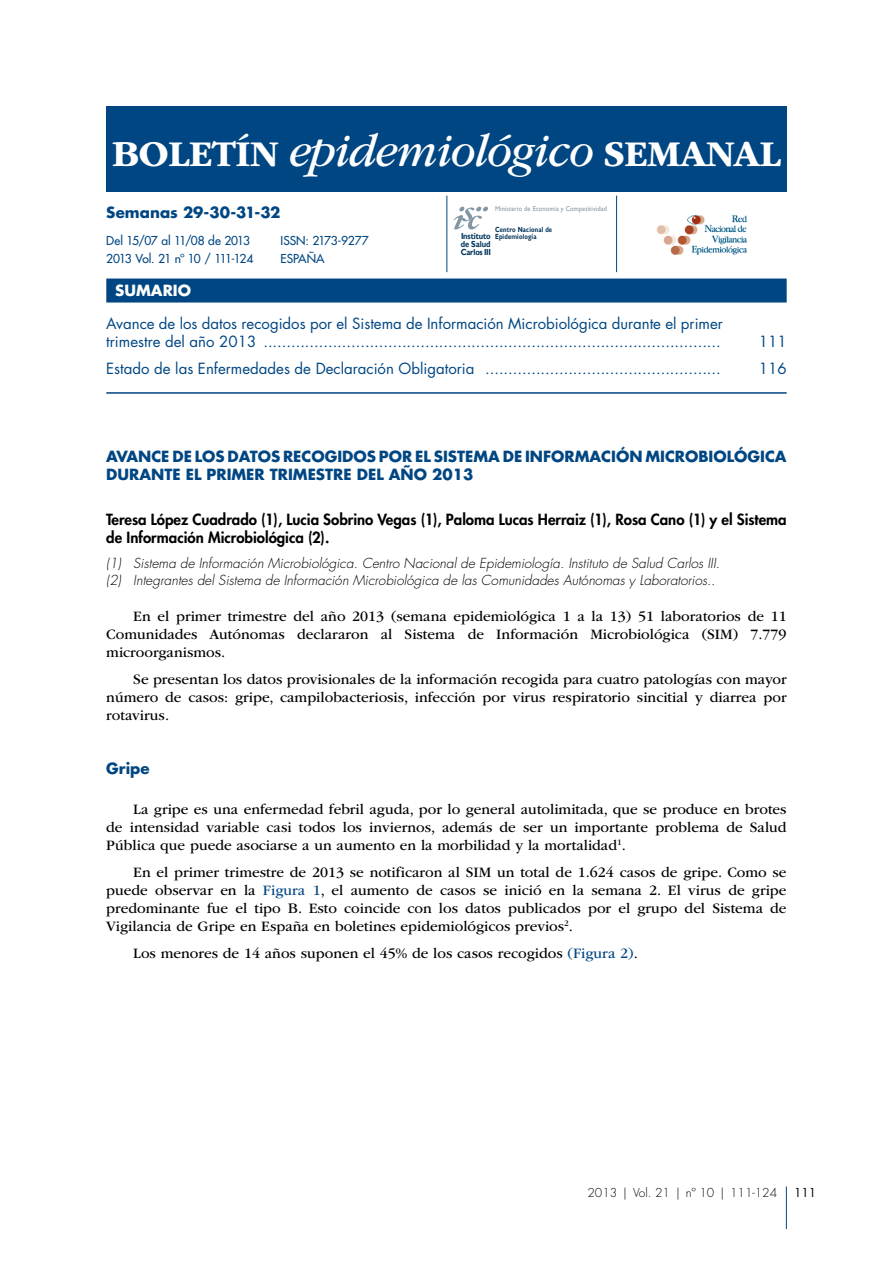
<style>
.page{position:relative;width:893px;height:1263px;background:#fff}
.page>*{position:absolute;margin:0;border:0;box-sizing:border-box;transform-origin:0 0}
.PUBLICACION-TITULO{font:700 37.8px "ITC Garamond Std";letter-spacing:-.025em;color:#fff}
.GENERAL-PARRAFO-1{font:15px/18px "ITC Garamond Std";color:#000;text-align:justify}
.SUMARIO-NIVEL-1{font:15px/18px "Futura Std";color:#004682}
.GENERAL-AUTOR-DESP{font:800 15px/18px "Futura Std";color:#000}
.GENERAL-NIVEL-1{font:700 15px/18px "Futura Std";color:#004682}
.PUBLICACION-SEMANA{font:700 15px "Futura Std";color:#004682}
.SUMARIO-TITULO{font:700 15px "Futura Std";color:#fff}
.GENERAL-NIVEL-2{font:700 15px "Futura Std";color:#004682}
.SUMARIO-NUMPAG{font:15px "Futura Std";color:#004682}
.SUMARIO-NUMPAG-DESP{font:15px "Futura Std";color:#004682}
.GENERAL-CARGO{font:italic 300 13.5px "Futura Std";color:#000}
.PUBLICACION-FECHA{font:500 12px "Futura Std";letter-spacing:-.02em;color:#004682}
.MAQUETA-FECHA-NUMERO{font:300 12px "Futura Std";color:#000}
.PUBLICACION-FECHA-2{font:500 12px "Futura Std";letter-spacing:-.065em;color:#004682}
.MAQUETA-FOLIO{font:12px "Futura Std";color:#000}
.t1{font:700 8.85px/16px "Gill Sans";letter-spacing:-.01em;color:#00335b;scale:.86 1}
.t2{font:700 7.35px/6.9px "Gill Sans";letter-spacing:.025em;color:#00335b;scale:.8 1}
.t3{font:7.05px "Gill Sans";letter-spacing:.025em;color:#8396a3;scale:.9 1}
.s1{font-weight:400;font-style:italic;font-size:48px}
.s2{color:#004682}
</style>
<div class="page">
<hr style="left:786px;top:1186px;width:1px;height:43px;background:#004682">
<hr style="left:446px;top:196px;width:1px;height:76px;background:#004682">
<hr style="left:616px;top:196px;width:1px;height:76px;background:#004682">
<div style="left:106px;top:278px;width:681px;height:24px;background:#004682"></div>
<hr style="left:106px;top:392px;width:681px;height:2px;background:#004682">
<div style="left:106px;top:106px;width:681px;height:85px;background:#004682"></div>
<svg style="left:454px;top:207px;width:34px;height:23px"></svg>
<img style="left:656px;top:214px;width:92px;height:41px">
<p class="PUBLICACION-TITULO" style="left:112px;top:132px;width:671px">BOLETÍN <span class="s1">epidemiológico</span> SEMANAL</p>
<p class="PUBLICACION-SEMANA" style="left:106px;top:203px;width:176px">Semanas 29-30-31-32</p>
<p class="t3" style="left:495px;top:205px;width:126px">Ministerio de Economía y Competitividad</p>
<p class="PUBLICACION-FECHA" style="left:106px;top:233px;width:145px">Del 15/07 al 11/08 de 2013</p>
<p class="PUBLICACION-FECHA-2" style="left:106px;top:251px;width:149px">2013 Vol. 21 nº 10 / 111-124</p>
<p class="PUBLICACION-FECHA" style="left:281px;top:233px;width:89px">ISSN: 2173-9277</p>
<p class="PUBLICACION-FECHA" style="left:281px;top:251px;width:46px">ESPAÑA</p>
<p class="t2" style="left:495px;top:226px;width:73px">Centro Nacional de<br>Epidemiología</p>
<p class="t1" style="left:461px;top:228px;width:37px">Instituto<br>Carlos III</p>
<p class="t1" style="left:461px;top:236px;width:36px">de Salud</p>
<p class="SUMARIO-TITULO" style="left:115px;top:281px;width:77px">SUMARIO</p>
<p class="SUMARIO-NIVEL-1" style="left:106px;top:315px;width:618px">Avance de los datos recogidos por el Sistema de Información Microbiológica durante el primer trimestre del año 2013 ...................................................................................................</p>
<p class="SUMARIO-NUMPAG" style="left:759px;top:332px;width:29px">111</p>
<p class="SUMARIO-NIVEL-1" style="left:106px;top:360px;width:616px">Estado de las Enfermedades de Declaración Obligatoria ...................................................</p>
<p class="SUMARIO-NUMPAG-DESP" style="left:759px;top:359px;width:29px">116</p>
<p class="GENERAL-NIVEL-1" style="left:106px;top:447px;width:682px">AVANCE DE LOS DATOS RECOGIDOS POR EL SISTEMA DE INFORMACIÓN MICROBIOLÓGICA<br>DURANTE EL PRIMER TRIMESTRE DEL AÑO 2013</p>
<p class="GENERAL-AUTOR-DESP" style="left:106px;top:510px;width:682px">Teresa López Cuadrado (1), Lucia Sobrino Vegas (1), Paloma Lucas Herraiz (1), Rosa Cano (1) y el Sistema de Información Microbiológica (2).</p>
<p class="GENERAL-CARGO" style="left:106px;top:555px;width:615px">(1) Sistema de Información Microbiológica. Centro Nacional de Epidemiología. Instituto de Salud Carlos III.</p>
<p class="GENERAL-CARGO" style="left:106px;top:571px;width:611px">(2) Integrantes del Sistema de Información Microbiológica de las Comunidades Autónomas y Laboratorios..</p>
<p class="GENERAL-PARRAFO-1" style="left:106px;top:607px;width:682px;text-indent:27px">En el primer trimestre del año 2013 (semana epidemiológica 1 a la 13) 51 laboratorios de 11<br>Comunidades Autónomas declararon al Sistema de Información Microbiológica (SIM) 7.779 microorganismos.</p>
<p class="GENERAL-PARRAFO-1" style="left:106px;top:670px;width:682px;text-indent:27px">Se presentan los datos provisionales de la información recogida para cuatro patologías con mayor número de casos: gripe, campilobacteriosis, infección por virus respiratorio sincitial y diarrea por rotavirus.</p>
<p class="GENERAL-NIVEL-2" style="left:106px;top:758px;width:45px">Gripe</p>
<p class="GENERAL-PARRAFO-1" style="left:106px;top:800px;width:682px;text-indent:27px">La gripe es una enfermedad febril aguda, por lo general autolimitada, que se produce en brotes de intensidad variable casi todos los inviernos, además de ser un importante problema de Salud Pública que puede asociarse a un aumento en la morbilidad y la mortalidad<sup>1</sup>.</p>
<p class="GENERAL-PARRAFO-1" style="left:106px;top:863px;width:682px;text-indent:27px">En el primer trimestre de 2013 se notificaron al SIM un total de 1.624 casos de gripe. Como se puede observar en la <span class="s2">Figura 1</span>, el aumento de casos se inició en la semana 2. El virus de gripe predominante fue el tipo B. Esto coincide con los datos publicados por el grupo del Sistema de Vigilancia de Gripe en España en boletines epidemiológicos previos<sup>2</sup>.</p>
<p class="GENERAL-PARRAFO-1" style="left:133px;top:944px;width:506px">Los menores de 14 años suponen el 45% de los casos recogidos <span class="s2">(Figura 2)</span>.</p>
<p class="MAQUETA-FECHA-NUMERO" style="left:587px;top:1186px;width:191px">2013 | Vol. 21 | nº 10 | 111-124</p>
<p class="MAQUETA-FOLIO" style="left:794px;top:1185px;width:24px">111</p>
</div>
